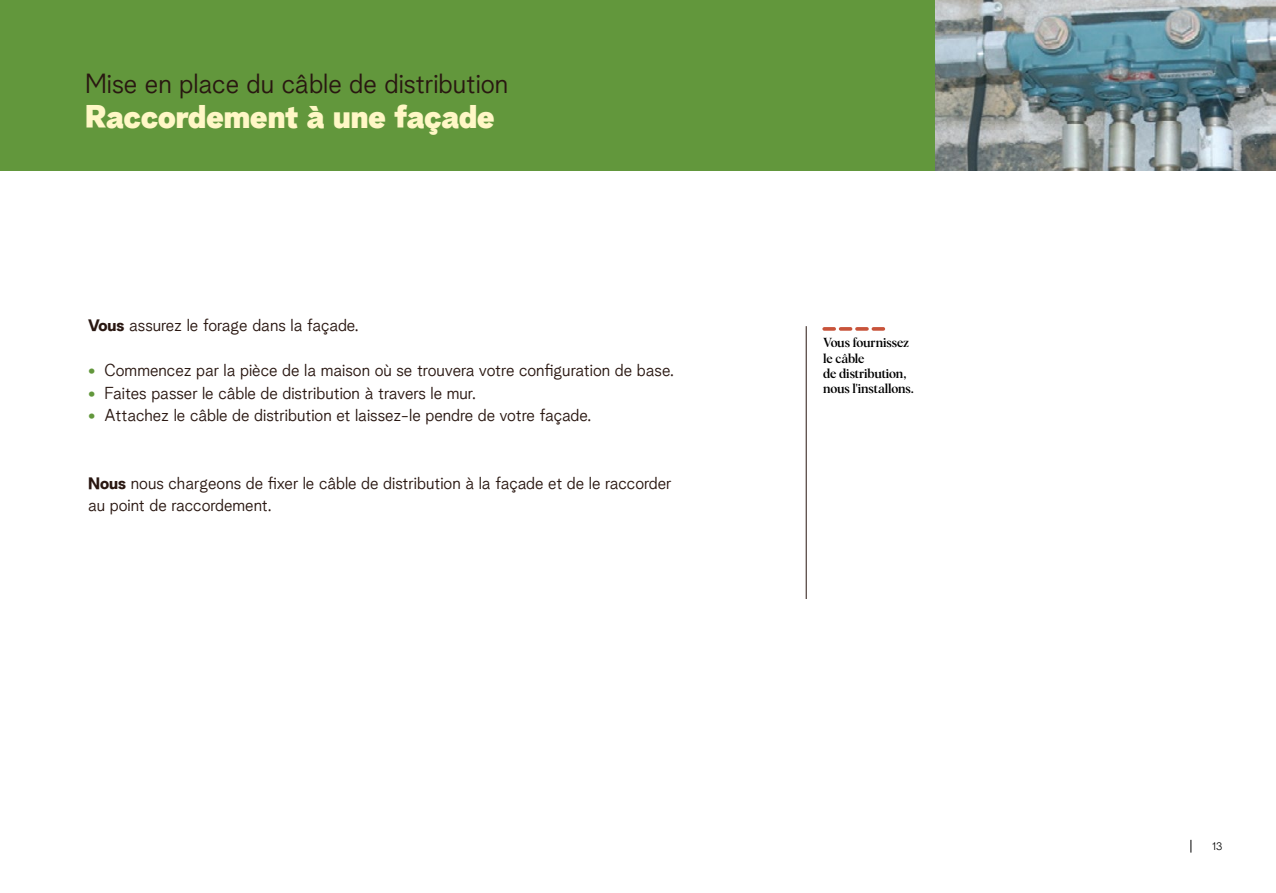
<style>
.page{position:relative;width:1276px;height:893px;background:#fff}
.page>*{position:absolute;margin:0;border:0;box-sizing:border-box;transform-origin:0 0}
.t1{font:900 31.35px "Telenet Albra";color:#fff7c6}
.t2{font:300 26.4px "Telenet Albra";color:#291711}
.t3{font:300 16.5px/22.5px "Telenet Albra";color:#291711}
.t4{font:12.75px/15.3px "Telenet Albra Serif Medium";letter-spacing:-.01em;color:#000}
.t5{font:300 10.5px "Telenet Albra";color:#000}
.s1{font-weight:700}
.s2{font-weight:700;color:#62973c}
</style>
<div class="page">
<div style="left:0;top:0;width:1276px;height:170px;background:#62973c"></div>
<img style="left:935px;top:0;width:341px;height:170px">
<svg style="left:824px;top:327px;width:59px;height:4px"></svg>
<hr style="left:806px;top:326px;width:1px;height:273px;background:#291711">
<svg style="left:1190px;top:840px;width:1px;height:13px"></svg>
<h2 class="t2" style="left:85px;top:64px;width:425px">Mise en place du câble de distribution</h2>
<h1 class="t1" style="left:85px;top:91px;width:411px">Raccordement à une façade</h1>
<p class="t3" style="left:88px;top:313px;width:272px"><span class="s1">Vous</span> assurez le forage dans la façade.</p>
<p class="t3" style="left:88px;top:358px;width:587px"><span class="s2">•</span> Commencez par la pièce de la maison où se trouvera votre configuration de base.</p>
<p class="t3" style="left:88px;top:380px;width:389px"><span class="s2">•</span> Faites passer le câble de distribution à travers le mur.</p>
<p class="t3" style="left:88px;top:403px;width:505px"><span class="s2">•</span> Attachez le câble de distribution et laissez-le pendre de votre façade.</p>
<p class="t3" style="left:88px;top:470px;width:585px"><span class="s1">Nous</span> nous chargeons de fixer le câble de distribution à la façade et de le raccorder au point de raccordement.</p>
<p class="t4" style="left:823px;top:334px;width:92px">Vous fournissez le câble<br>de distribution, nous l'installons.</p>
<p class="t5" style="left:1212px;top:839px;width:12px">13</p>
</div>
